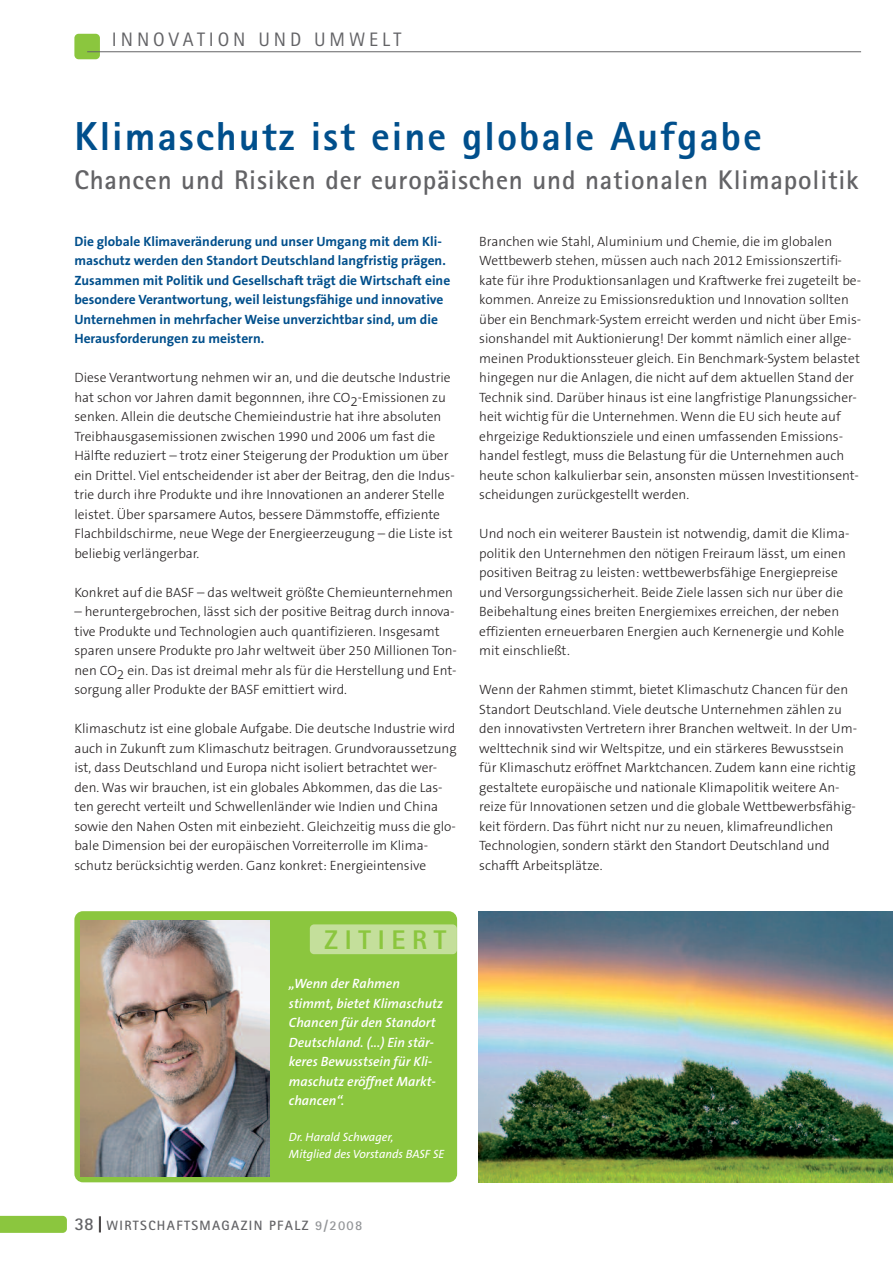
<style>
.page{position:relative;width:893px;height:1263px;background:#fff}
.page>*{position:absolute;margin:0;border:0;box-sizing:border-box;transform-origin:0 0}
.t1{font:800 40.5px "Rotis Sans Serif";letter-spacing:.05em;color:#004f8c}
.t2{font:700 27px "Rotis Sans Serif";letter-spacing:.03em;color:#636366}
.t3{font:800 27px "Rotis Sans Serif";letter-spacing:.25em;color:#8bc63e}
.t4{font:19.5px "Rotis Sans Serif";letter-spacing:.2em;color:#636366}
.t5{font:300 13.5px/19.5px "The Sans B3";color:#231f20}
.t6{font:700 13.5px/19.5px "The Sans B7";color:#004f8c}
.t7{font:italic 600 13.5px/19.5px "The Sans B6";color:#fff}
.t8{font:700 13.5px "Rotis Sans Serif";letter-spacing:.1em;color:#636366}
.t9{font:italic 12px/16.5px "The Sans B5 Plain";color:#fff}
.s1{font-size:18px}
.s2{font-size:18px;color:#231f20}
.s3{color:#939598}
</style>
<div class="page">
<svg style="left:0;top:1216px;width:67px;height:17px"></svg>
<div style="left:74px;top:34px;width:26px;height:25px;background:#8bc63e;border-radius:4px"></div>
<hr style="left:87px;top:51px;width:774px;height:1px;background:#636366">
<img style="left:478px;top:911px;width:415px;height:271px">
<div style="left:74px;top:911px;width:383px;height:271px;background:#8bc63e;border-radius:9px"></div>
<div style="left:310px;top:924px;width:147px;height:30px;background:#c4df9b;border-radius:4px"></div>
<img style="left:81px;top:920px;width:188px;height:256px">
<p class="t4" style="left:112px;top:32px;width:291px">INNOVATION UND UMWELT</p>
<p class="t1" style="left:74px;top:122px;width:689px">Klimaschutz ist eine globale Aufgabe</p>
<p class="t2" style="left:74px;top:171px;width:786px">Chancen und Risiken der europäischen und nationalen Klimapolitik</p>
<p class="t6" style="left:74px;top:232px;width:377px">Die globale Klimaveränderung und unser Umgang mit dem Kli&shy;maschutz werden den Standort Deutschland langfristig prägen.<br>Zusammen mit Politik und Gesellschaft trägt die Wirtschaft eine besondere Verantwortung, weil leistungsfähige und innovative Unternehmen in mehrfacher Weise unverzichtbar sind, um die Herausforderungen zu meistern.</p>
<p class="t5" style="left:74px;top:368px;width:382px">Diese Verantwortung nehmen wir an, und die deutsche Industrie hat schon vor Jahren damit begonnnen, ihre CO2-Emissionen zu senken. Allein die deutsche Chemieindustrie hat ihre absoluten Treibhausgasemissionen zwischen 1990 und 2006 um fast die Hälfte reduziert – trotz einer Steigerung der Produktion um über ein Drittel. Viel entscheidender ist aber der Beitrag, den die Indus&shy;trie durch ihre Produkte und ihre Innovationen an anderer Stelle leistet. Über sparsamere Autos, bessere Dämmstoffe, effiziente Flachbildschirme, neue Wege der Energieerzeugung – die Liste ist beliebig verlängerbar.</p>
<p class="t5" style="left:74px;top:583px;width:380px">Konkret auf die BASF – das weltweit größte Chemieunternehmen</p>
<p class="t5" style="left:74px;top:602px;width:384px">– heruntergebrochen, lässt sich der positive Beitrag durch innova&shy;tive Produkte und Technologien auch quantifizieren. Insgesamt sparen unsere Produkte pro Jahr weltweit über 250 Millionen Ton&shy;nen CO2 ein. Das ist dreimal mehr als für die Herstellung und Ent&shy;sorgung aller Produkte der BASF emittiert wird.</p>
<p class="t5" style="left:74px;top:719px;width:384px">Klimaschutz ist eine globale Aufgabe. Die deutsche Industrie wird auch in Zukunft zum Klimaschutz beitragen. Grundvoraussetzung ist, dass Deutschland und Europa nicht isoliert betrachtet wer&shy;den. Was wir brauchen, ist ein globales Abkommen, das die Las&shy;ten gerecht verteilt und Schwellenländer wie Indien und China sowie den Nahen Osten mit einbezieht. Gleichzeitig muss die glo&shy;bale Dimension bei der europäischen Vorreiterrolle im Klima&shy;schutz berücksichtig werden. Ganz konkret: Energieintensive</p>
<p class="t3" style="left:325px;top:930px;width:123px">ZITIERT</p>
<p class="t7" style="left:289px;top:974px;width:156px">„Wenn der Rahmen stimmt, bietet Klimaschutz<br>Chancen für den Standort<br>Deutschland. (...) Ein stär&shy;keres Bewusstsein für Kli&shy;maschutz eröffnet Markt&shy;chancen“.</p>
<p class="t9" style="left:289px;top:1129px;width:157px">Dr. Harald Schwager,<br>Mitglied des Vorstands BASF SE</p>
<p class="t8" style="left:74px;top:1221px;width:290px"><span class="s1">38</span> <span class="s2">|</span> WIRTSCHAFTSMAGAZIN PFALZ <span class="s3">9/2008</span></p>
<p class="t5" style="left:479px;top:232px;width:383px">Branchen wie Stahl, Aluminium und Chemie, die im globalen Wettbewerb stehen, müssen auch nach 2012 Emissionszertifi&shy;kate für ihre Produktionsanlagen und Kraftwerke frei zugeteilt be&shy;kommen. Anreize zu Emissionsreduktion und Innovation sollten über ein Benchmark-System erreicht werden und nicht über Emis&shy;sionshandel mit Auktionierung! Der kommt nämlich einer allge&shy;meinen Produktionssteuer gleich. Ein Benchmark-System belastet hingegen nur die Anlagen, die nicht auf dem aktuellen Stand der Technik sind. Darüber hinaus ist eine langfristige Planungssicher&shy;heit wichtig für die Unternehmen. Wenn die EU sich heute auf ehrgeizige Reduktionsziele und einen umfassenden Emissions&shy;handel festlegt, muss die Belastung für die Unternehmen auch heute schon kalkulierbar sein, ansonsten müssen Investitionsent&shy;scheidungen zurückgestellt werden.</p>
<p class="t5" style="left:479px;top:524px;width:372px">Und noch ein weiterer Baustein ist notwendig, damit die Klima&shy;politik den Unternehmen den nötigen Freiraum lässt, um einen positiven Beitrag zu leisten: wettbewerbsfähige Energiepreise und Versorgungssicherheit. Beide Ziele lassen sich nur über die Beibehaltung eines breiten Energiemixes erreichen, der neben effizienten erneuerbaren Energien auch Kernenergie und Kohle mit einschließt.</p>
<p class="t5" style="left:479px;top:680px;width:379px">Wenn der Rahmen stimmt, bietet Klimaschutz Chancen für den Standort Deutschland. Viele deutsche Unternehmen zählen zu den innovativsten Vertretern ihrer Branchen weltweit. In der Um&shy;welttechnik sind wir Weltspitze, und ein stärkeres Bewusstsein für Klimaschutz eröffnet Marktchancen. Zudem kann eine richtig gestaltete europäische und nationale Klimapolitik weitere An&shy;reize für Innovationen setzen und die globale Wettbewerbsfähig&shy;keit fördern. Das führt nicht nur zu neuen, klimafreundlichen Technologien, sondern stärkt den Standort Deutschland und schafft Arbeitsplätze.</p>
</div>
